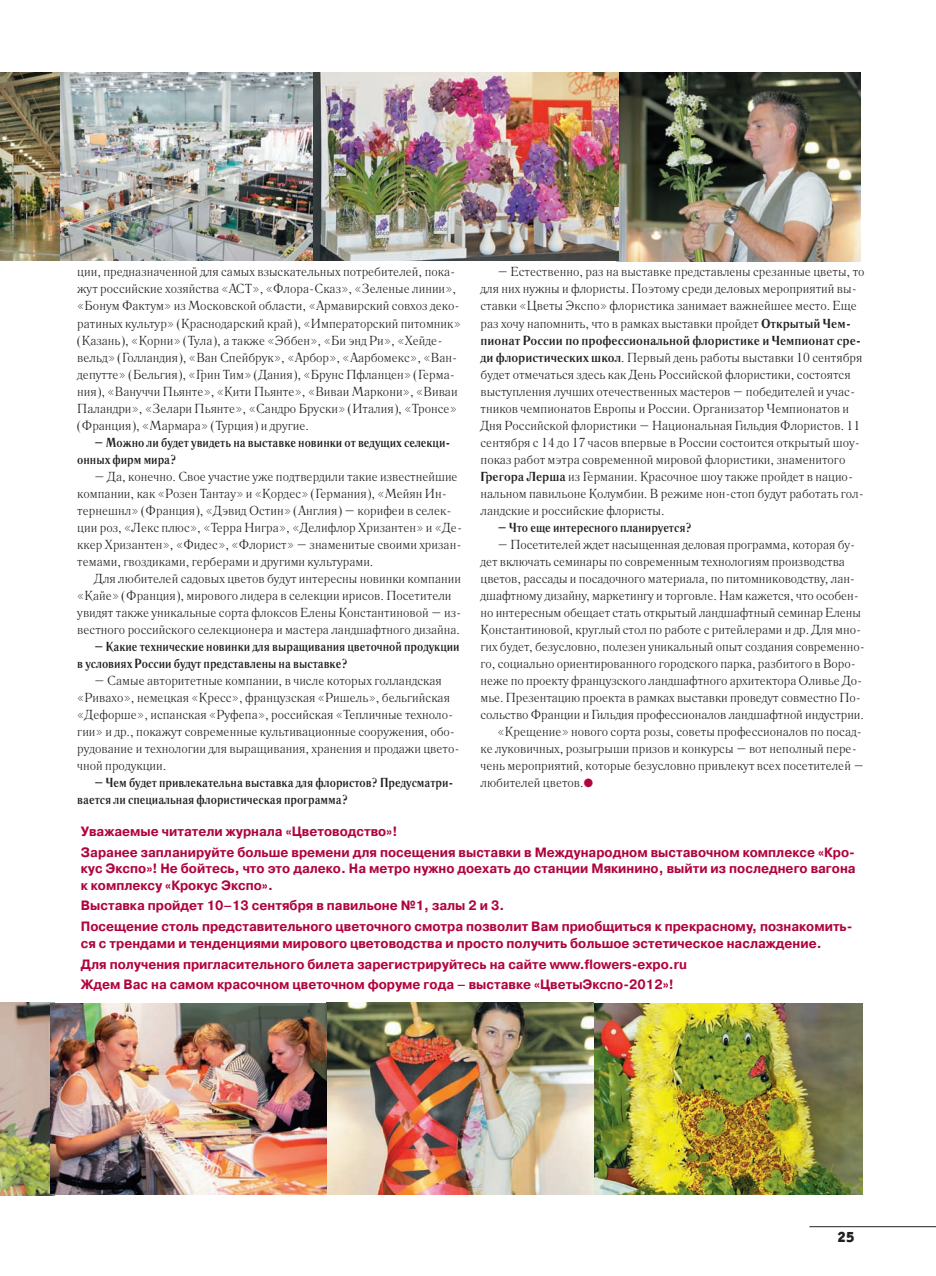
<style>
.page{position:relative;width:936px;height:1276px;background:#fff}
.page>*{position:absolute;margin:0;border:0;box-sizing:border-box;transform-origin:0 0}
.t1{font:15px "Officina Sans Black C";color:#231f20}
.t2{font:700 13.5px/20.7px "Pragmatica C";color:#b0043d;scale:.95 1}
.t3{font:13.05px/17px "Literaturnaya C";color:#231f20}
.t4{font:700 13.05px/17px "Literaturnaya C";color:#231f20;scale:.9 1}
.s1{font-weight:700}
.s2{color:#b0043d}
</style>
<div class="page">
<hr style="left:809px;top:1226px;width:126px;height:1px;background:#231f20">
<img style="left:60px;top:72px;width:253px;height:188px">
<img style="left:0;top:1002px;width:55px;height:193px">
<img style="left:0;top:72px;width:60px;height:188px">
<img style="left:50px;top:1002px;width:812px;height:192px">
<img style="left:618px;top:72px;width:242px;height:189px">
<img style="left:313px;top:72px;width:305px;height:189px">
<p class="t3" style="left:480px;top:264px;width:385px;text-indent:17px">– Естественно, раз на выставке представлены срезанные цветы, то для них нужны и флористы. Поэтому среди деловых мероприятий вы&shy;ставки «Цветы Экспо» флористика занимает важнейшее место. Еще раз хочу напомнить, что в рамках выставки пройдет <span class="s1">Открытый Чем&shy;пионат России по профессиональной флористике и Чемпионат сре&shy;ди флористических школ</span>. Первый день работы выставки 10 сентября будет отмечаться здесь как День Российской флористики, состоятся выступления лучших отечественных мастеров – победителей и учас&shy;тников чемпионатов Европы и России. Организатор Чемпионатов и Дня Российской флористики – Национальная Гильдия Флористов. 11 сентября с 14 до 17 часов впервые в России состоится открытый шоу&shy;показ работ мэтра современной мировой флористики, знаменитого <span class="s1">Грегора Лерша</span> из Германии. Красочное шоу также пройдет в нацио&shy;нальном павильоне Колумбии. В режиме нон-стоп будут работать гол&shy;ландские и российские флористы.</p>
<p class="t4" style="left:497px;top:518px;width:217px">– Что еще интересного планируется?</p>
<p class="t3" style="left:497px;top:536px;width:359px">– Посетителей ждет насыщенная деловая программа, которая бу-</p>
<p class="t3" style="left:480px;top:553px;width:366px">дет включать семинары по современным технологиям производства</p>
<p class="t3" style="left:480px;top:570px;width:376px">цветов, рассады и посадочного материала, по питомниководству, лан-</p>
<p class="t3" style="left:480px;top:587px;width:380px">дшафтному дизайну, маркетингу и торговле. Нам кажется, что особен-</p>
<p class="t3" style="left:480px;top:604px;width:382px">но интересным обещает стать открытый ландшафтный семинар Елены</p>
<p class="t3" style="left:480px;top:621px;width:382px">Константиновой, круглый стол по работе с ритейлерами и др. Для мно-</p>
<p class="t3" style="left:480px;top:638px;width:386px">гих будет, безусловно, полезен уникальный опыт создания современно-</p>
<p class="t3" style="left:480px;top:655px;width:377px">го, социально ориентированного городского парка, разбитого в Воро-</p>
<p class="t3" style="left:480px;top:672px;width:383px">неже по проекту французского ландшафтного архитектора Оливье До-</p>
<p class="t3" style="left:480px;top:689px;width:382px">мье. Презентацию проекта в рамках выставки проведут совместно По-</p>
<p class="t3" style="left:480px;top:706px;width:385px">сольство Франции и Гильдия профессионалов ландшафтной индустрии.</p>
<p class="t3" style="left:497px;top:723px;width:366px">«Крещение» нового сорта розы, советы профессионалов по посад-</p>
<p class="t3" style="left:480px;top:740px;width:378px">ке луковичных, розыгрыши призов и конкурсы – вот неполный пере-</p>
<p class="t3" style="left:480px;top:757px;width:385px">чень мероприятий, которые безусловно привлекут всех посетителей –</p>
<p class="t3" style="left:480px;top:774px;width:114px">любителей цветов.<span class="s2">●</span></p>
<p class="t2" style="left:81px;top:821px;width:816px">Уважаемые читатели журнала «Цветоводство»!<br>Заранее запланируйте больше времени для посещения выставки в Международном выставочном комплексе «Кро-</p>
<p class="t2" style="left:81px;top:860px;width:817px;line-height:16.5px">кус Экспо»! Не бойтесь, что это далеко. На метро нужно доехать до станции Мякинино, выйти из последнего вагона к комплексу «Крокус Экспо».</p>
<p class="t2" style="left:81px;top:895px;width:813px">Выставка пройдет 10–13 сентября в павильоне №1, залы 2 и 3.<br>Посещение столь представительного цветочного смотра позволит Вам приобщиться к прекрасному, познакомить-</p>
<p class="t2" style="left:81px;top:933px;width:781px">ся с трендами и тенденциями мирового цветоводства и просто получить большое эстетическое наслаждение.<br>Для получения пригласительного билета зарегистрируйтесь на сайте www.flowers-expo.ru<br>Ждем Вас на самом красочном цветочном форуме года – выставке «ЦветыЭкспо-2012»!</p>
<p class="t3" style="left:77px;top:264px;width:385px">ции, предназначенной для самых взыскательных потребителей, пока&shy;жут российские хозяйства «АСТ», «Флора-Сказ», «Зеленые линии», «Бонум Фактум» из Московской области, «Армавирский совхоз деко&shy;ратиных культур» (Краснодарский край), «Императорский питомник» (Казань), «Корни» (Тула), а также «Эббен», «Би энд Ри», «Хейде&shy;вельд» (Голландия), «Ван Спейбрук», «Арбор», «Аарбомекс», «Ван&shy;депутте» (Бельгия), «Грин Тим» (Дания), «Брунс Пфланцен» (Герма&shy;ния), «Вануччи Пьянте», «Кити Пьянте», «Виваи Маркони», «Виваи Паландри», «Зелари Пьянте», «Сандро Бруски» (Италия), «Тронсе» (Франция), «Мармара» (Турция) и другие.</p>
<p class="t4" style="left:77px;top:433px;width:416px;text-indent:17px">– Можно ли будет увидеть на выставке новинки от ведущих селекци&shy;онных фирм мира?</p>
<p class="t3" style="left:77px;top:468px;width:386px;text-indent:17px">– Да, конечно. Свое участие уже подтвердили такие известнейшие компании, как «Розен Тантау» и «Кордес» (Германия), «Мейян Ин&shy;тернешнл» (Франция), «Дэвид Остин» (Англия) – корифеи в селек&shy;ции роз, «Лекс плюс», «Терра Нигра», «Делифлор Хризантен» и «Де&shy;ккер Хризантен», «Фидес», «Флорист» – знаменитые своими хризан&shy;темами, гвоздиками, герберами и другими культурами.</p>
<p class="t3" style="left:77px;top:570px;width:385px;text-indent:17px">Для любителей садовых цветов будут интересны новинки компании «Кайе» (Франция), мирового лидера в селекции ирисов. Посетители увидят также уникальные сорта флоксов Елены Константиновой – из&shy;вестного российского селекционера и мастера ландшафтного дизайна.</p>
<p class="t4" style="left:77px;top:637px;width:426px;text-indent:17px">– Какие технические новинки для выращивания цветочной продукции в условиях России будут представлены на выставке?</p>
<p class="t3" style="left:77px;top:672px;width:384px;text-indent:17px">– Самые авторитетные компании, в числе которых голландская «Ривахо», немецкая «Кресс», французская «Ришель», бельгийская «Дефорше», испанская «Руфепа», российская «Тепличные техноло&shy;гии» и др., покажут современные культивационные сооружения, обо&shy;рудование и технологии для выращивания, хранения и продажи цвето&shy;чной продукции.</p>
<p class="t4" style="left:77px;top:773px;width:419px;text-indent:17px">– Чем будет привлекательна выставка для флористов? Предусматри&shy;вается ли специальная флористическая программа?</p>
<p class="t1" style="left:837px;top:1227px;width:18px">25</p>
</div>
